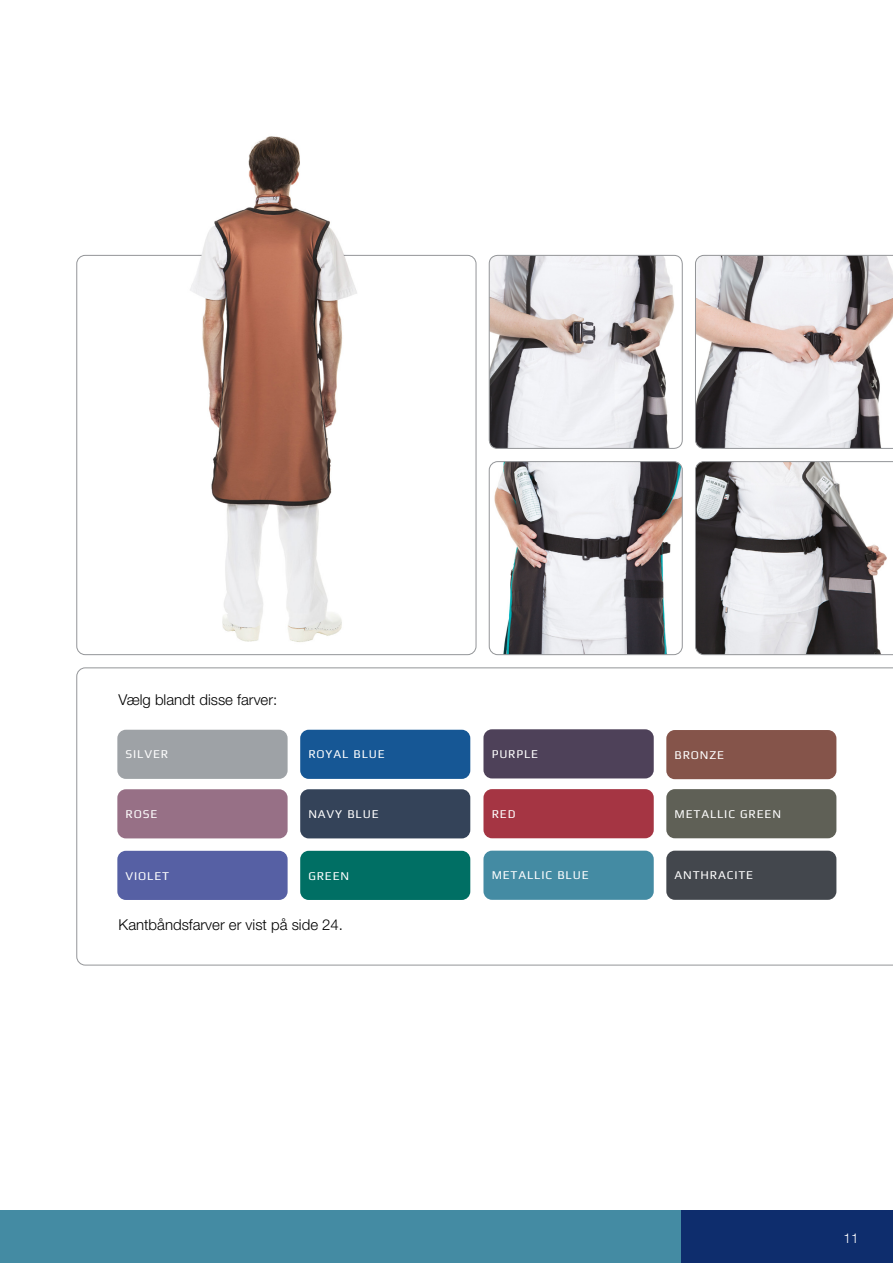
<style>
.page{position:relative;width:893px;height:1263px;background:#fff}
.page>*{position:absolute;margin:0;border:0;box-sizing:border-box;transform-origin:0 0}
.t1{font:300 15px "Helvetica Neue LT Std";color:#000}
.t2{font:300 13.5px "Helvetica Neue LT Std";color:#fff}
.t3{font:12px "Mdd";letter-spacing:.07em;color:#fff}
</style>
<div class="page">
<div style="left:680px;top:1210px;width:213px;height:53px;background:#0e2d6d"></div>
<div style="left:0;top:1210px;width:680px;height:53px;background:#448ba3"></div>
<svg style="left:77px;top:668px;width:816px;height:297px"></svg>
<div style="left:117px;top:789px;width:171px;height:49px;background:#977086;border-radius:9px"></div>
<div style="left:117px;top:730px;width:171px;height:49px;background:#9ea2a6;border-radius:9px"></div>
<div style="left:117px;top:851px;width:171px;height:49px;background:#5660a4;border-radius:9px"></div>
<div style="left:483px;top:729px;width:171px;height:49px;background:#4e4159;border-radius:9px"></div>
<div style="left:483px;top:789px;width:171px;height:49px;background:#a53543;border-radius:9px"></div>
<div style="left:483px;top:851px;width:171px;height:49px;background:#448ba3;border-radius:9px"></div>
<div style="left:300px;top:789px;width:170px;height:49px;background:#344359;border-radius:9px"></div>
<div style="left:300px;top:730px;width:170px;height:49px;background:#165795;border-radius:9px"></div>
<div style="left:300px;top:851px;width:170px;height:49px;background:#006f64;border-radius:9px"></div>
<div style="left:666px;top:730px;width:170px;height:49px;background:#85544a;border-radius:9px"></div>
<div style="left:666px;top:789px;width:170px;height:49px;background:#5f6056;border-radius:9px"></div>
<div style="left:666px;top:851px;width:170px;height:49px;background:#43474d;border-radius:9px"></div>
<svg style="left:695px;top:461px;width:198px;height:194px"></svg>
<svg style="left:695px;top:255px;width:198px;height:194px"></svg>
<img style="left:489px;top:462px;width:193px;height:193px">
<div style="left:489px;top:461px;width:193px;height:194px;border:1px solid #939598;border-radius:9px"></div>
<img style="left:489px;top:255px;width:193px;height:193px">
<div style="left:489px;top:255px;width:193px;height:194px;border:1px solid #939598;border-radius:8px"></div>
<img style="left:172px;top:136px;width:195px;height:520px">
<p class="t1" style="left:119px;top:691px;width:160px">Vælg blandt disse farver:</p>
<p class="t3" style="left:126px;top:748px;width:44px">SILVER</p>
<p class="t3" style="left:308px;top:748px;width:78px">ROYAL BLUE</p>
<p class="t3" style="left:492px;top:748px;width:48px">PURPLE</p>
<p class="t3" style="left:674px;top:749px;width:51px">BRONZE</p>
<p class="t3" style="left:126px;top:808px;width:33px">ROSE</p>
<p class="t3" style="left:308px;top:808px;width:72px">NAVY BLUE</p>
<p class="t3" style="left:492px;top:808px;width:25px">RED</p>
<p class="t3" style="left:674px;top:808px;width:108px">METALLIC GREEN</p>
<p class="t3" style="left:126px;top:869px;width:45px">VIOLET</p>
<p class="t3" style="left:308px;top:869px;width:42px">GREEN</p>
<p class="t3" style="left:492px;top:869px;width:98px">METALLIC BLUE</p>
<p class="t3" style="left:674px;top:869px;width:80px">ANTHRACITE</p>
<p class="t1" style="left:119px;top:915px;width:226px">Kantbåndsfarver er vist på side 24.</p>
<p class="t2" style="left:843px;top:1229px;width:17px">11</p>
</div>
